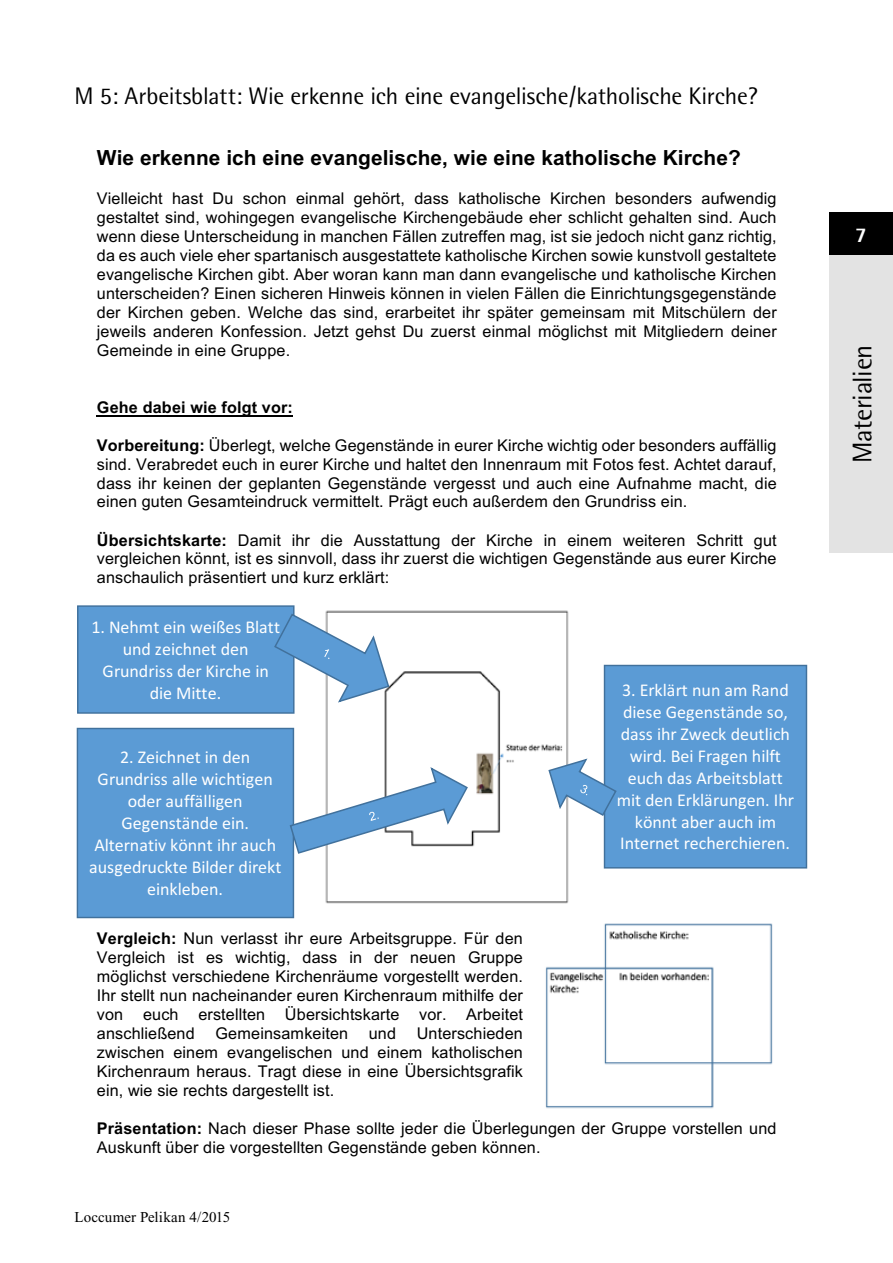
<style>
.page{position:relative;width:893px;height:1263px;background:#fff}
.page>*{position:absolute;margin:0;border:0;box-sizing:border-box;transform-origin:0 0}
.t1{font:27px "Rotis Semi Sans";letter-spacing:-.015em;color:#000}
.t2{font:24px "Rotis Semi Sans";letter-spacing:-.01em;color:#000}
.t3{font:800 21px "Rotis Semi Sans";color:#fff}
.t4{font:700 20.85px "Arial";letter-spacing:.005em;color:#000}
.t5{font:18px/21.9px "Calibri";letter-spacing:-.005em;color:#fff;text-align:center}
.t6{font:16.2px/19px "Arial";letter-spacing:.01em;color:#000;text-align:justify}
.t7{font:700 16.2px "Arial";letter-spacing:.01em;color:#000}
.t8{font:15px "Times New Roman";letter-spacing:.005em;color:#000}
.s1{font-weight:700}
</style>
<div class="page">
<div style="left:829px;top:255px;width:64px;height:298px;background:#e3e3e3"></div>
<div style="left:829px;top:213px;width:64px;height:42px;background:#000"></div>
<hr style="left:97px;top:415px;width:196px;height:1px;background:#000">
<div style="left:78px;top:606px;width:216px;height:107px;background:#5b9bd5"></div>
<div style="left:77px;top:605px;width:218px;height:109px;border:1px solid #41719c"></div>
<div style="left:77px;top:728px;width:216px;height:189px;background:#5b9bd5"></div>
<div style="left:77px;top:728px;width:217px;height:190px;border:1px solid #41719c"></div>
<img style="left:78px;top:735px;width:215px;height:176px">
<div style="left:604px;top:665px;width:202px;height:203px;background:#5b9bd5"></div>
<div style="left:604px;top:665px;width:203px;height:203px;border:1px solid #41719c"></div>
<img style="left:605px;top:672px;width:201px;height:190px">
<img style="left:325px;top:610px;width:244px;height:294px">
<svg style="left:274px;top:612px;width:116px;height:92px"></svg>
<svg style="left:289px;top:765px;width:180px;height:90px"></svg>
<svg style="left:547px;top:757px;width:71px;height:60px"></svg>
<img style="left:545px;top:923px;width:228px;height:186px">
<h2 class="t2" style="left:74px;top:82px;width:685px">M 5: Arbeitsblatt: Wie erkenne ich eine evangelische/katholische Kirche?</h2>
<p class="t4" style="left:97px;top:143px;width:645px">Wie erkenne ich eine evangelische, wie eine katholische Kirche?</p>
<p class="t6" style="left:97px;top:189px;width:681px">Vielleicht hast Du schon einmal gehört, dass katholische Kirchen besonders aufwendig gestaltet sind, wohingegen evangelische Kirchengebäude eher schlicht gehalten sind. Auch wenn diese Unterscheidung in manchen Fällen zutreffen mag, ist sie jedoch nicht ganz richtig, da es auch viele eher spartanisch ausgestattete katholische Kirchen sowie kunstvoll gestaltete evangelische Kirchen gibt. Aber woran kann man dann evangelische und katholische Kirchen unterscheiden? Einen sicheren Hinweis können in vielen Fällen die Einrichtungsgegenstände der Kirchen geben. Welche das sind, erarbeitet ihr später gemeinsam mit Mitschülern der jeweils anderen Konfession. Jetzt gehst Du zuerst einmal möglichst mit Mitgliedern deiner Gemeinde in eine Gruppe.</p>
<p class="t7" style="left:97px;top:396px;width:198px">Gehe dabei wie folgt vor:</p>
<p class="t6" style="left:97px;top:435px;width:681px"><span class="s1">Vorbereitung:</span> Überlegt, welche Gegenstände in eurer Kirche wichtig oder besonders auffällig sind. Verabredet euch in eurer Kirche und haltet den Innenraum mit Fotos fest. Achtet darauf, dass ihr keinen der geplanten Gegenstände vergesst und auch eine Aufnahme macht, die einen guten Gesamteindruck vermittelt. Prägt euch außerdem den Grundriss ein.</p>
<p class="t6" style="left:97px;top:530px;width:681px"><span class="s1">Übersichtskarte:</span> Damit ihr die Ausstattung der Kirche in einem weiteren Schritt gut vergleichen könnt, ist es sinnvoll, dass ihr zuerst die wichtigen Gegenstände aus eurer Kirche anschaulich präsentiert und kurz erklärt:</p>
<p class="t5" style="left:91px;top:616px;width:190px">1. Nehmt ein weißes Blatt und zeichnet den<br>Grundriss der Kirche in die Mitte.</p>
<p class="t5" style="left:89px;top:746px;width:194px">2. Zeichnet in den<br>Grundriss alle wichtigen oder auffälligen<br>Gegenstände ein.<br>Alternativ könnt ihr auch ausgedruckte Bilder direkt einkleben.</p>
<p class="t5" style="left:617px;top:679px;width:179px">3. Erklärt nun am Rand diese Gegenstände so, dass ihr Zweck deutlich wird. Bei Fragen hilft euch das Arbeitsblatt mit den Erklärungen. Ihr könnt aber auch im<br>Internet recherchieren.</p>
<p class="t6" style="left:97px;top:928px;width:428px"><span class="s1">Vergleich:</span> Nun verlasst ihr eure Arbeitsgruppe. Für den Vergleich ist es wichtig, dass in der neuen Gruppe möglichst verschiedene Kirchenräume vorgestellt werden.<br>Ihr stellt nun nacheinander euren Kirchenraum mithilfe der von euch erstellten Übersichtskarte vor. Arbeitet anschließend</p>
<p class="t6" style="left:215px;top:1023px;width:134px">Gemeinsamkeiten</p>
<p class="t6" style="left:369px;top:1023px;width:29px">und</p>
<p class="t6" style="left:97px;top:1024px;width:428px;text-indent:320px">Unterschieden zwischen einem evangelischen und einem katholischen Kirchenraum heraus. Tragt diese in eine Übersichtsgrafik ein, wie sie rechts dargestellt ist.</p>
<p class="t6" style="left:97px;top:1118px;width:681px"><span class="s1">Präsentation:</span> Nach dieser Phase sollte jeder die Überlegungen der Gruppe vorstellen und<br>Auskunft über die vorgestellten Gegenstände geben können.</p>
<p class="t8" style="left:74px;top:1208px;width:157px">Loccumer Pelikan 4/2015</p>
<p class="t3" style="left:855px;top:222px;width:13px">7</p>
<h1 class="t1" style="left:846px;top:463px;width:120px;rotate:-90deg">Materialien</h1>
</div>
